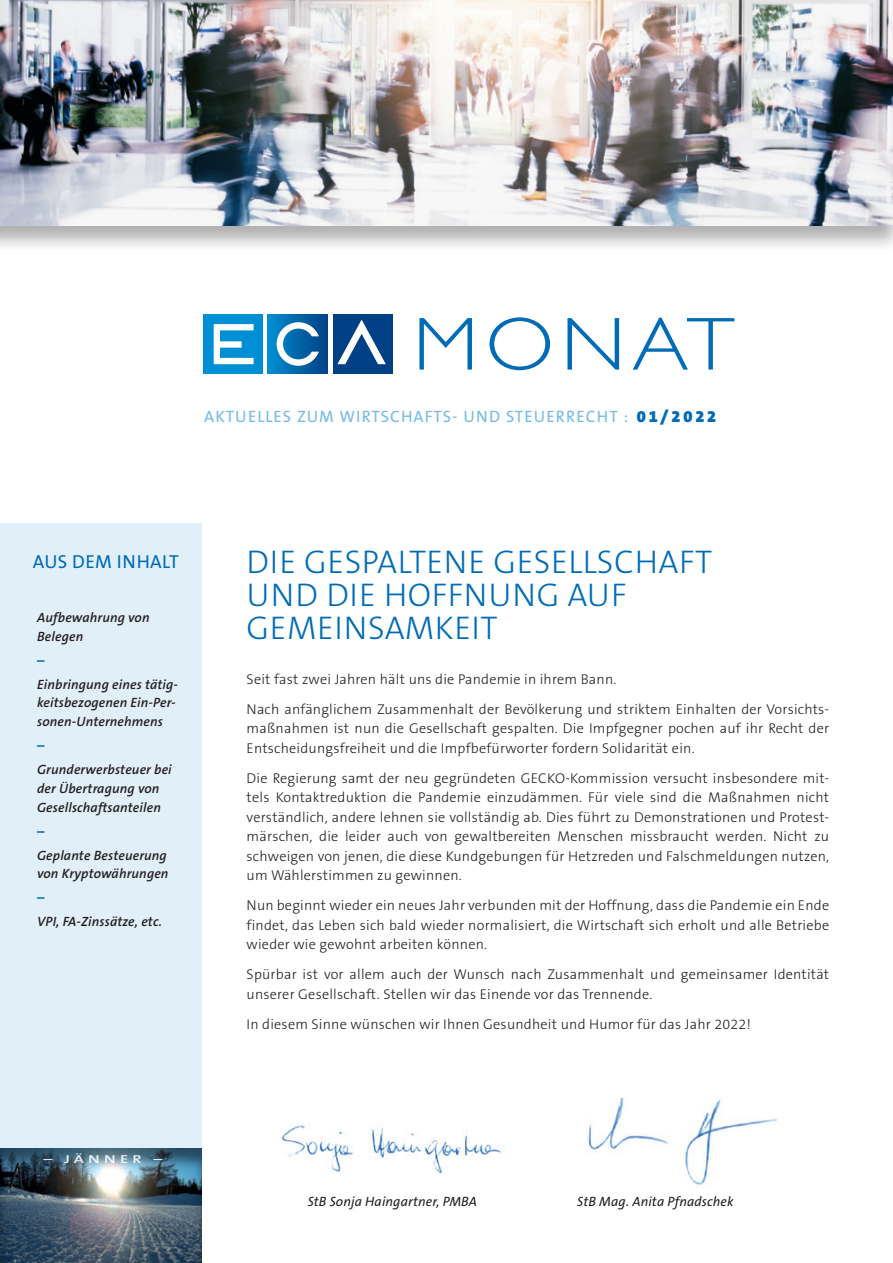
<style>
.page{position:relative;width:893px;height:1263px;background:#fff}
.page>*{position:absolute;margin:0;border:0;box-sizing:border-box;transform-origin:0 0}
.t1{font:300 75.45px "Gill Sans";letter-spacing:.08em;color:#006cb7;scale:1.11 1}
.t2{font:300 33px "The Sans B3";letter-spacing:.015em;color:#006cb7}
.t3{font:18.9px "The Sans B5 Plain";letter-spacing:.02em;color:#006cb7}
.t4{font:16.5px "The Sans B5 Plain";letter-spacing:.065em;color:#76bae7}
.t5{font:900 16.5px "The Sans B9";letter-spacing:.17em;color:#006cb7}
.t6{font:300 14.25px/19.5px "The Sans B3";letter-spacing:.015em;color:#231f20;text-align:justify}
.t7{font:italic 600 13.5px/18.8px "The Sans B6";letter-spacing:.01em;color:#231f20}
.t8{font:italic 13.5px "The Sans B5 Plain";letter-spacing:.01em;color:#231f20}
.t9{font:700 13.5px "The Sans B7";color:#006cb7}
.t10{font:600 11.55px "The Sans B6";letter-spacing:.25em;color:#fff;scale:1.43 1}
</style>
<div class="page">
<div style="left:0;top:523px;width:202px;height:625px;background:#e1eff9"></div>
<div style="left:0;top:1145px;width:203px;height:118px;background:#231f20;opacity:.5"></div>
<div style="left:203px;top:314px;width:60px;height:59px;background:#008fd5"></div>
<svg style="left:214px;top:324px;width:40px;height:40px"></svg>
<div style="left:268px;top:314px;width:60px;height:59px;background:linear-gradient(to right,#018ed2,#004184)"></div>
<svg style="left:277px;top:322px;width:42px;height:44px"></svg>
<div style="left:333px;top:314px;width:59px;height:59px;background:#014086"></div>
<svg style="left:337px;top:320px;width:49px;height:44px"></svg>
<div style="left:0;top:0;width:893px;height:253px;background:#231f20;opacity:.35"></div>
<img style="left:0;top:0;width:893px;height:225px">
<img style="left:281px;top:1124px;width:221px;height:50px">
<img style="left:588px;top:1097px;width:190px;height:88px">
<p class="t1" style="left:413px;top:302px;width:291px">MONAT</p>
<p class="t4" style="left:204px;top:408px;width:426px">AKTUELLES ZUM WIRTSCHAFTS- UND STEUERRECHT :</p>
<p class="t5" style="left:637px;top:407px;width:81px">01/2022</p>
<p class="t3" style="left:33px;top:552px;width:147px">AUS DEM INHALT</p>
<p class="t7" style="left:37px;top:609px;width:114px">Aufbewahrung von</p>
<p class="t7" style="left:37px;top:627px;width:48px">Belegen</p>
<p class="t9" style="left:37px;top:653px;width:9px">–</p>
<p class="t7" style="left:37px;top:675px;width:142px">Einbringung eines tätig&shy;keitsbezogenen Ein-Per&shy;sonen-Unternehmens</p>
<p class="t9" style="left:37px;top:738px;width:9px">–</p>
<p class="t7" style="left:37px;top:761px;width:136px">Grunderwerbsteuer bei der Übertragung von<br>Gesellschaftsanteilen</p>
<p class="t9" style="left:37px;top:824px;width:9px">–</p>
<p class="t7" style="left:37px;top:846px;width:133px">Geplante Besteuerung von Kryptowährungen</p>
<p class="t9" style="left:37px;top:891px;width:9px">–</p>
<p class="t7" style="left:37px;top:913px;width:126px">VPI, FA-Zinssätze, etc.</p>
<p class="t10" style="left:44px;top:1153px;width:85px">– JÄNNER –</p>
<p class="t2" style="left:247px;top:545px;width:467px">DIE GESPALTENE GESELLSCHAFT</p>
<p class="t2" style="left:247px;top:578px;width:382px">UND DIE HOFFNUNG AUF</p>
<p class="t2" style="left:247px;top:611px;width:253px">GEMEINSAMKEIT</p>
<p class="t6" style="left:247px;top:670px;width:371px">Seit fast zwei Jahren hält uns die Pandemie in ihrem Bann.</p>
<p class="t6" style="left:247px;top:700px;width:584px">Nach anfänglichem Zusammenhalt der Bevölkerung und striktem Einhalten der Vorsichts&shy;maßnahmen ist nun die Gesellschaft gespalten. Die Impfgegner pochen auf ihr Recht der Entscheidungsfreiheit und die Impfbefürworter fordern Solidarität ein.</p>
<p class="t6" style="left:247px;top:769px;width:584px">Die Regierung samt der neu gegründeten GECKO-Kommission versucht insbesondere mit&shy;tels Kontaktreduktion die Pandemie einzudämmen. Für viele sind die Maßnahmen nicht verständlich, andere lehnen sie vollständig ab. Dies führt zu Demonstrationen und Protest&shy;märschen, die leider auch von gewaltbereiten Menschen missbraucht werden. Nicht zu schweigen von jenen, die diese Kundgebungen für Hetzreden und Falschmeldungen nutzen, um Wählerstimmen zu gewinnen.</p>
<p class="t6" style="left:247px;top:896px;width:584px">Nun beginnt wieder ein neues Jahr verbunden mit der Hoffnung, dass die Pandemie ein Ende findet, das Leben sich bald wieder normalisiert, die Wirtschaft sich erholt und alle Betriebe wieder wie gewohnt arbeiten können.</p>
<p class="t6" style="left:247px;top:965px;width:584px">Spürbar ist vor allem auch der Wunsch nach Zusammenhalt und gemeinsamer Identität unserer Gesellschaft. Stellen wir das Einende vor das Trennende.</p>
<p class="t6" style="left:247px;top:1015px;width:506px">In diesem Sinne wünschen wir Ihnen Gesundheit und Humor für das Jahr 2022!</p>
<p class="t8" style="left:308px;top:1194px;width:171px">StB Sonja Haingartner, PMBA</p>
<p class="t8" style="left:577px;top:1194px;width:158px">StB Mag. Anita Pfnadschek</p>
</div>
